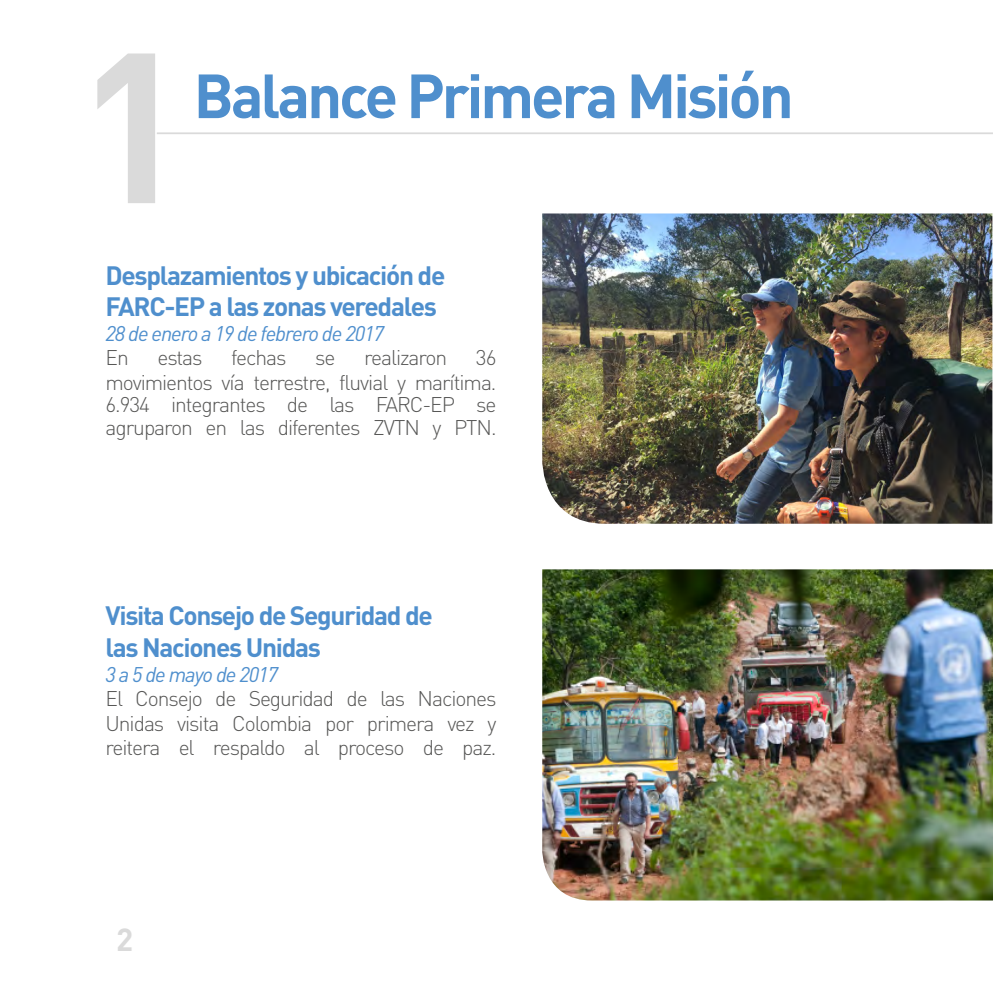
<style>
.page{position:relative;width:993px;height:993px;background:#fff}
.page>*{position:absolute;margin:0;border:0;box-sizing:border-box;transform-origin:0 0}
.t1{font:700 210px "DIN Pro";color:#dadada}
.t2{font:700 61.25px "DIN Pro";letter-spacing:-.05em;color:#4f8fcd}
.t3{font:700 31.5px "DIN Pro";color:#dadada}
.t4{font:700 26.25px/31.5px "DIN Pro";letter-spacing:-.05em;color:#4f8fcd}
.t5{font:300 21px/23.3px "DIN Pro";letter-spacing:-.05em;color:#575756;text-align:justify}
.t6{font:italic 21px "DIN Pro";letter-spacing:-.05em;color:#4f8fcd}
</style>
<div class="page">
<hr style="left:157px;top:132px;width:835px;height:2px;background:#dadada">
<img style="left:542px;top:213px;width:450px;height:310px">
<img style="left:542px;top:569px;width:450px;height:331px">
<h1 class="t1" style="left:76px;top:-48px;width:116px">1</h1>
<h2 class="t2" style="left:193px;top:45px;width:601px">Balance Primera Misión</h2>
<p class="t4" style="left:105px;top:256px;width:341px">Desplazamientos y ubicación de<br>FARC-EP a las zonas veredales</p>
<p class="t6" style="left:105px;top:316px;width:280px">28 de enero a 19 de febrero de 2017</p>
<p class="t5" style="left:105px;top:344px;width:25px">En</p>
<p class="t5" style="left:157px;top:344px;width:47px">estas</p>
<p class="t5" style="left:231px;top:344px;width:57px">fechas</p>
<p class="t5" style="left:315px;top:344px;width:22px">se</p>
<p class="t5" style="left:364px;top:344px;width:84px">realizaron</p>
<p class="t5" style="left:105px;top:344px;width:392px;text-indent:370px">36 movimientos vía terrestre, fluvial y marítima.<br>6.934 integrantes de las FARC-EP se agruparon en las diferentes ZVTN y PTN.</p>
<p class="t4" style="left:105px;top:597px;width:329px">Visita Consejo de Seguridad de las Naciones Unidas</p>
<p class="t6" style="left:105px;top:657px;width:174px">3 a 5 de mayo de 2017</p>
<p class="t5" style="left:105px;top:684px;width:392px;line-height:24.5px">El Consejo de Seguridad de las Naciones Unidas visita Colombia por primera vez y reitera el respaldo al proceso de paz.</p>
<h3 class="t3" style="left:116px;top:912px;width:19px">2</h3>
</div>
